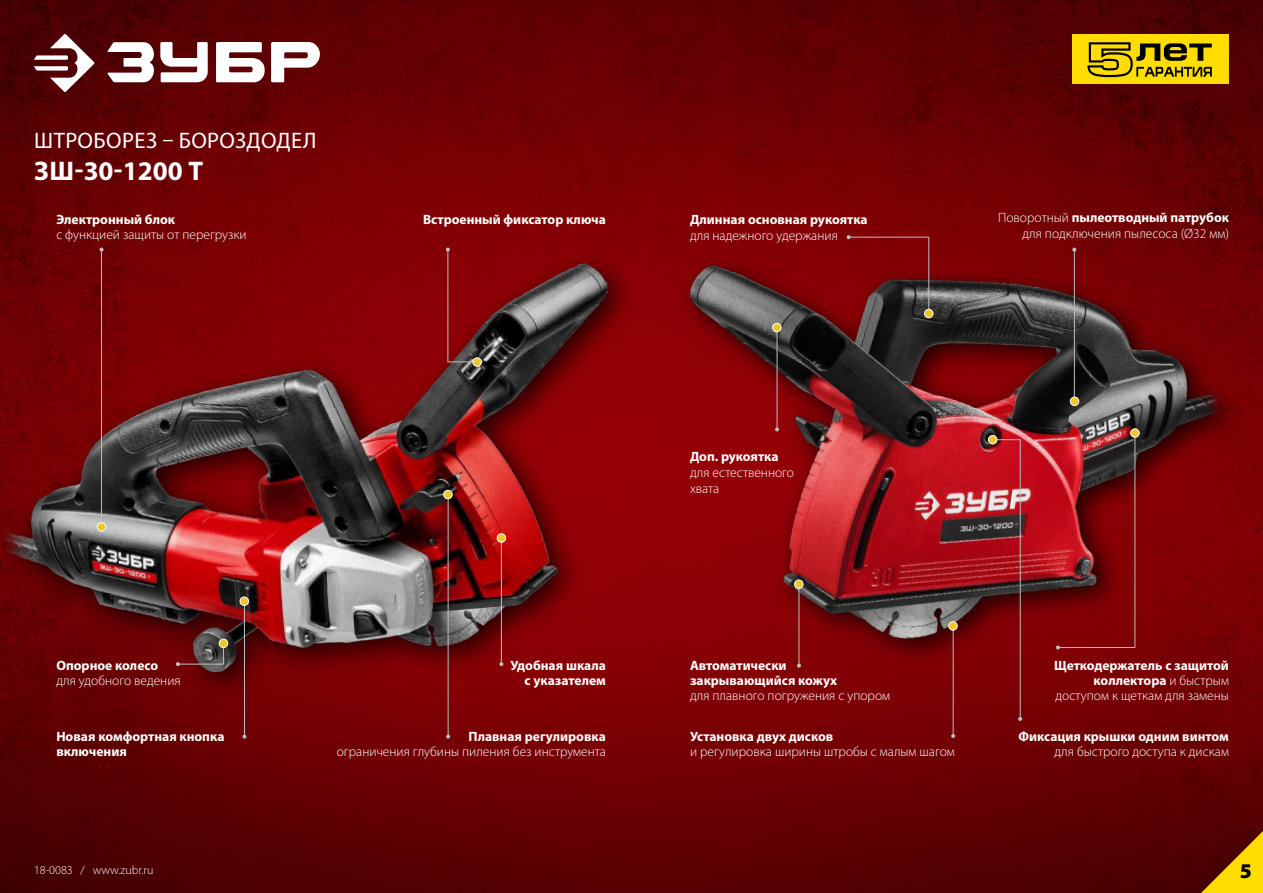
<style>
.page{position:relative;width:1263px;height:893px;background:#fff}
.page>*{position:absolute;margin:0;border:0;box-sizing:border-box;transform-origin:0 0}
.t1{font:700 27px "Myriad Pro";color:#fff}
.t2{font:22.5px "Myriad Pro";letter-spacing:.02em;color:#fff}
.t3{font:900 21px "Myriad Pro";color:#000}
.t4{font:700 13.5px/15px "Myriad Pro";color:#fff}
.t5{font:300 13.5px/16.2px "Myriad Pro";color:#fff}
.t6{font:300 12px "Myriad Pro";color:#fff}
.s1{font-weight:700}
.s2{font-weight:300}
</style>
<div class="page">
<img style="left:0;top:0;width:1263px;height:893px">
<img style="left:647px;top:239px;width:599px;height:440px">
<div style="left:0;top:248px;width:639px;height:455px;background:#000;opacity:.75"></div>
<img style="left:0;top:262px;width:638px;height:429px">
<svg style="left:34px;top:34px;width:61px;height:58px"></svg>
<svg style="left:107px;top:42px;width:213px;height:40px"></svg>
<svg style="left:1201px;top:831px;width:62px;height:62px;background:#a56e01"></svg>
<div style="left:1073px;top:34px;width:156px;height:50px;background:#fd0"></div>
<svg style="left:1087px;top:42px;width:125px;height:35px"></svg>
<hr style="left:1020px;top:439px;width:1px;height:280px;background:#bcbec0">
<svg style="left:1018px;top:717px;width:4px;height:4px"></svg>
<hr style="left:1135px;top:431px;width:1px;height:216px;background:#bcbec0">
<hr style="left:799px;top:587px;width:1px;height:79px;background:#bcbec0">
<svg style="left:797px;top:664px;width:4px;height:4px"></svg>
<hr style="left:501px;top:538px;width:1px;height:126px;background:#bcbec0">
<svg style="left:499px;top:662px;width:4px;height:4px"></svg>
<hr style="left:777px;top:330px;width:1px;height:99px;background:#bcbec0">
<svg style="left:775px;top:427px;width:4px;height:4px"></svg>
<hr style="left:953px;top:628px;width:1px;height:108px;background:#bcbec0">
<svg style="left:951px;top:734px;width:4px;height:4px"></svg>
<div style="left:794px;top:580px;width:9px;height:8px;background:#f3c427;border-radius:50%"></div>
<div style="left:794px;top:580px;width:9px;height:9px;border:1px solid #fff;border-radius:50%"></div>
<div style="left:497px;top:534px;width:9px;height:8px;background:#f3c427;border-radius:50%"></div>
<div style="left:497px;top:533px;width:9px;height:10px;border:1px solid #fff;border-radius:50%"></div>
<div style="left:773px;top:323px;width:8px;height:9px;background:#f3c427;border-radius:50%"></div>
<div style="left:772px;top:323px;width:9px;height:9px;border:1px solid #fff;border-radius:50%"></div>
<div style="left:949px;top:622px;width:8px;height:8px;background:#f3c427;border-radius:50%"></div>
<div style="left:948px;top:621px;width:9px;height:10px;border:1px solid #fff;border-radius:50%"></div>
<div style="left:1131px;top:429px;width:8px;height:8px;background:#f3c427;border-radius:50%"></div>
<div style="left:1130px;top:428px;width:9px;height:10px;border:1px solid #fff;border-radius:50%"></div>
<hr style="left:928px;top:237px;width:1px;height:77px;background:#bcbec0">
<hr style="left:1074px;top:250px;width:1px;height:151px;background:#bcbec0">
<svg style="left:1072px;top:248px;width:4px;height:4px"></svg>
<div style="left:924px;top:309px;width:9px;height:9px;background:#f3c427;border-radius:50%"></div>
<div style="left:924px;top:309px;width:9px;height:9px;border:1px solid #fff;border-radius:50%"></div>
<div style="left:1070px;top:397px;width:9px;height:9px;background:#f3c427;border-radius:50%"></div>
<div style="left:1070px;top:397px;width:9px;height:9px;border:1px solid #fff;border-radius:50%"></div>
<hr style="left:448px;top:497px;width:1px;height:240px;background:#bcbec0">
<svg style="left:446px;top:735px;width:4px;height:4px"></svg>
<hr style="left:244px;top:601px;width:1px;height:136px;background:#bcbec0">
<svg style="left:242px;top:735px;width:4px;height:4px"></svg>
<svg style="left:223px;top:648px;width:1px;height:16px"></svg>
<div style="left:444px;top:490px;width:8px;height:9px;background:#f3c427;border-radius:50%"></div>
<div style="left:443px;top:490px;width:10px;height:9px;border:1px solid #fff;border-radius:50%"></div>
<div style="left:240px;top:597px;width:9px;height:8px;background:#f3c427;border-radius:50%"></div>
<div style="left:240px;top:597px;width:9px;height:9px;border:1px solid #fff;border-radius:50%"></div>
<div style="left:219px;top:639px;width:9px;height:9px;background:#f3c427;border-radius:50%"></div>
<div style="left:219px;top:639px;width:9px;height:9px;border:1px solid #fff;border-radius:50%"></div>
<hr style="left:849px;top:237px;width:80px;height:1px;background:#bcbec0">
<svg style="left:847px;top:235px;width:4px;height:4px"></svg>
<svg style="left:997px;top:438px;width:23px;height:4px"></svg>
<hr style="left:448px;top:250px;width:1px;height:112px;background:#bcbec0">
<svg style="left:446px;top:248px;width:4px;height:4px"></svg>
<hr style="left:101px;top:250px;width:1px;height:279px;background:#bcbec0">
<svg style="left:99px;top:248px;width:5px;height:4px"></svg>
<hr style="left:1058px;top:647px;width:77px;height:1px;background:#bcbec0">
<svg style="left:1056px;top:645px;width:4px;height:4px"></svg>
<svg style="left:448px;top:362px;width:24px;height:1px"></svg>
<div style="left:473px;top:358px;width:8px;height:8px;background:#f3c427;border-radius:50%"></div>
<div style="left:472px;top:357px;width:10px;height:10px;border:1px solid #fff;border-radius:50%"></div>
<div style="left:97px;top:523px;width:9px;height:8px;background:#f3c427;border-radius:50%"></div>
<div style="left:97px;top:522px;width:9px;height:9px;border:1px solid #fff;border-radius:50%"></div>
<hr style="left:178px;top:664px;width:46px;height:1px;background:#bcbec0">
<svg style="left:176px;top:662px;width:4px;height:4px"></svg>
<div style="left:988px;top:435px;width:9px;height:9px;background:#f3c427;border-radius:50%"></div>
<div style="left:988px;top:435px;width:9px;height:9px;border:1px solid #fff;border-radius:50%"></div>
<h2 class="t2" style="left:34px;top:126px;width:284px">ШТРОБОРЕЗ – БОРОЗДОДЕЛ</h2>
<h1 class="t1" style="left:34px;top:154px;width:171px">ЗШ-30-1200 Т</h1>
<p class="t4" style="left:56px;top:211px;width:120px">Электронный блок</p>
<p class="t5" style="left:56px;top:226px;width:192px">с функцией защиты от перегрузки</p>
<p class="t4" style="left:423px;top:211px;width:184px">Встроенный фиксатор ключа</p>
<p class="t4" style="left:690px;top:211px;width:179px">Длинная основная рукоятка</p>
<p class="t5" style="left:690px;top:227px;width:149px">для надежного удержания</p>
<p class="t5" style="left:998px;top:209px;width:232px;text-align:right">Поворотный <span class="s1">пылеотводный патрубок </span>для подключения пылесоса (Ø32 мм)</p>
<p class="t4" style="left:690px;top:448px;width:90px">Доп. рукоятка</p>
<p class="t5" style="left:690px;top:464px;width:106px">для естественного хвата</p>
<p class="t4" style="left:56px;top:658px;width:103px">Опорное колесо</p>
<p class="t5" style="left:56px;top:673px;width:126px">для удобного ведения</p>
<p class="t4" style="left:510px;top:658px;width:97px;text-align:right">Удобная шкала с указателем</p>
<p class="t4" style="left:690px;top:658px;width:149px">Автоматически закрывающийся кожух</p>
<p class="t5" style="left:690px;top:688px;width:202px">для плавного погружения с упором</p>
<p class="t4" style="left:1054px;top:658px;width:176px;text-align:right">Щеткодержатель с защитой коллектора <span class="s2">и быстрым доступом к щеткам для замены</span></p>
<p class="t4" style="left:56px;top:728px;width:170px">Новая комфортная кнопка включения</p>
<p class="t4" style="left:468px;top:728px;width:139px">Плавная регулировка</p>
<p class="t5" style="left:337px;top:743px;width:271px">ограничения глубины пиления без инструмента</p>
<p class="t4" style="left:690px;top:728px;width:145px">Установка двух дисков</p>
<p class="t5" style="left:690px;top:743px;width:266px">и регулировка ширины штробы с малым шагом</p>
<p class="t4" style="left:1018px;top:728px;width:212px">Фиксация крышки одним винтом</p>
<p class="t5" style="left:1054px;top:743px;width:176px">для быстрого доступа к дискам</p>
<p class="t6" style="left:34px;top:862px;width:121px">18-0083 / www.zubr.ru</p>
<h3 class="t3" style="left:1240px;top:856px;width:14px">5</h3>
</div>
